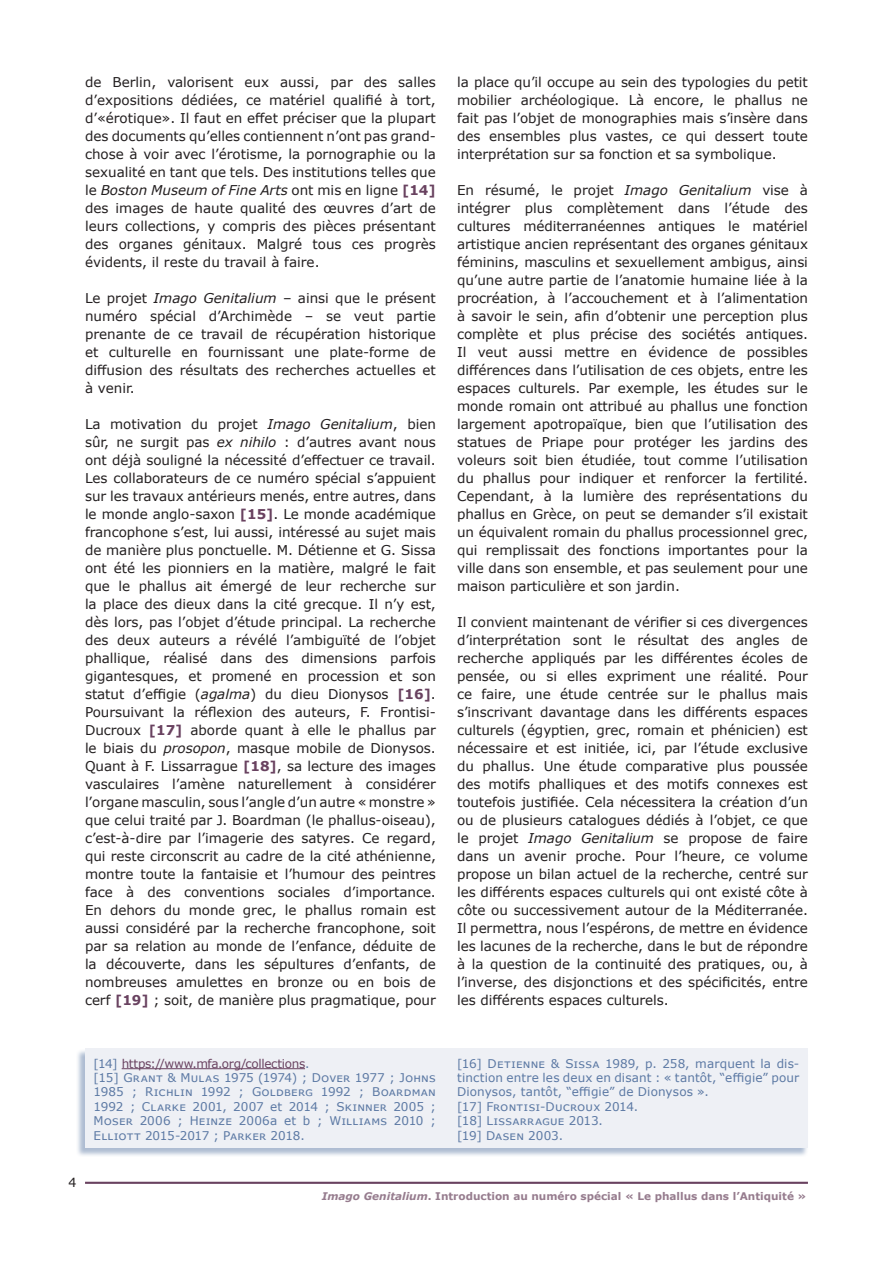
<style>
.page{position:relative;width:893px;height:1263px;background:#fff}
.page>*{position:absolute;margin:0;border:0;box-sizing:border-box;transform-origin:0 0}
.t1{font:13.5px/18px "Verdana";letter-spacing:-.005em;color:#231f20;text-align:justify}
.t2{font:12.6px "Verdana";color:#231f20}
.t3{font:12px/14.4px "Verdana";letter-spacing:-.01em;color:#5c79a4}
.t4{font:12px/14.4px "Verdana";letter-spacing:.01em;color:#5c79a4}
.t5{font:700 10.5px "Verdana";color:#967c8e}
.s1{font-style:italic}
.s2{font-weight:700;color:#694260}
.s3{color:#694260}
</style>
<div class="page">
<hr style="left:85px;top:1182px;width:723px;height:2px;background:#694260">
<div style="left:76px;top:1048px;width:732px;height:109px;background:#5c79a4;opacity:.5"></div>
<div style="left:85px;top:1049px;width:723px;height:99px;background:#eef0f5"></div>
<hr style="left:122px;top:1068px;width:183px;height:1px;background:#694260">
<p class="t1" style="left:85px;top:73px;width:352px">de Berlin, valorisent eux aussi, par des salles d’expositions dédiées, ce matériel qualifié à tort, d’«érotique». Il faut en effet préciser que la plupart des documents qu’elles contiennent n’ont pas grand&shy;chose à voir avec l’érotisme, la pornographie ou la sexualité en tant que tels. Des institutions telles que le <span class="s1">Boston Museum of Fine Arts</span> ont mis en ligne <span class="s2">[14] </span>des images de haute qualité des œuvres d’art de leurs collections, y compris des pièces présentant des organes génitaux. Malgré tous ces progrès évidents, il reste du travail à faire.</p>
<p class="t1" style="left:85px;top:289px;width:352px">Le projet <span class="s1">Imago Genitalium</span> – ainsi que le présent numéro spécial d’Archimède – se veut partie prenante de ce travail de récupération historique et culturelle en fournissant une plate-forme de diffusion des résultats des recherches actuelles et à venir.</p>
<p class="t1" style="left:85px;top:415px;width:352px">La motivation du projet <span class="s1">Imago Genitalium</span>, bien sûr, ne surgit pas <span class="s1">ex nihilo</span> : d’autres avant nous ont déjà souligné la nécessité d’effectuer ce travail.<br>Les collaborateurs de ce numéro spécial s’appuient sur les travaux antérieurs menés, entre autres, dans le monde anglo-saxon <span class="s2">[15]</span>. Le monde académique francophone s’est, lui aussi, intéressé au sujet mais de manière plus ponctuelle. M. Détienne et G. Sissa ont été les pionniers en la matière, malgré le fait que le phallus ait émergé de leur recherche sur la place des dieux dans la cité grecque. Il n’y est, dès lors, pas l’objet d’étude principal. La recherche des deux auteurs a révélé l’ambiguïté de l’objet phallique, réalisé dans des dimensions parfois gigantesques, et promené en procession et son statut d’effigie (<span class="s1">agalma</span>) du dieu Dionysos <span class="s2">[16]</span>.<br>Poursuivant la réflexion des auteurs, F. Frontisi-Ducroux <span class="s2">[17]</span> aborde quant à elle le phallus par le biais du <span class="s1">prosopon</span>, masque mobile de Dionysos.<br>Quant à F. Lissarrague <span class="s2">[18]</span>, sa lecture des images vasculaires l’amène naturellement à considérer l’organe masculin, sous l’angle d’un autre « monstre » que celui traité par J. Boardman (le phallus-oiseau), c’est-à-dire par l’imagerie des satyres. Ce regard, qui reste circonscrit au cadre de la cité athénienne, montre toute la fantaisie et l’humour des peintres face à des conventions sociales d’importance.<br>En dehors du monde grec, le phallus romain est aussi considéré par la recherche francophone, soit par sa relation au monde de l’enfance, déduite de la découverte, dans les sépultures d’enfants, de nombreuses amulettes en bronze ou en bois de cerf <span class="s2">[19]</span> ; soit, de manière plus pragmatique, pour</p>
<p class="t1" style="left:457px;top:73px;width:352px">la place qu’il occupe au sein des typologies du petit mobilier archéologique. Là encore, le phallus ne fait pas l’objet de monographies mais s’insère dans des ensembles plus vastes, ce qui dessert toute interprétation sur sa fonction et sa symbolique.</p>
<p class="t1" style="left:457px;top:181px;width:352px">En résumé, le projet <span class="s1">Imago Genitalium</span> vise à intégrer plus complètement dans l’étude des cultures méditerranéennes antiques le matériel artistique ancien représentant des organes génitaux féminins, masculins et sexuellement ambigus, ainsi qu’une autre partie de l’anatomie humaine liée à la procréation, à l’accouchement et à l’alimentation à savoir le sein, afin d’obtenir une perception plus complète et plus précise des sociétés antiques.<br>Il veut aussi mettre en évidence de possibles différences dans l’utilisation de ces objets, entre les espaces culturels. Par exemple, les études sur le monde romain ont attribué au phallus une fonction largement apotropaïque, bien que l’utilisation des statues de Priape pour protéger les jardins des voleurs soit bien étudiée, tout comme l’utilisation du phallus pour indiquer et renforcer la fertilité.<br>Cependant, à la lumière des représentations du phallus en Grèce, on peut se demander s’il existait un équivalent romain du phallus processionnel grec, qui remplissait des fonctions importantes pour la ville dans son ensemble, et pas seulement pour une maison particulière et son jardin.</p>
<p class="t1" style="left:457px;top:612px;width:352px">Il convient maintenant de vérifier si ces divergences d’interprétation sont le résultat des angles de recherche appliqués par les différentes écoles de pensée, ou si elles expriment une réalité. Pour ce faire, une étude centrée sur le phallus mais s’inscrivant davantage dans les différents espaces culturels (égyptien, grec, romain et phénicien) est nécessaire et est initiée, ici, par l’étude exclusive du phallus. Une étude comparative plus poussée des motifs phalliques et des motifs connexes est toutefois justifiée. Cela nécessitera la création d’un ou de plusieurs catalogues dédiés à l’objet, ce que le projet <span class="s1">Imago Genitalium</span> se propose de faire dans un avenir proche. Pour l’heure, ce volume propose un bilan actuel de la recherche, centré sur les différents espaces culturels qui ont existé côte à côte ou successivement autour de la Méditerranée.<br>Il permettra, nous l’espérons, de mettre en évidence les lacunes de la recherche, dans le but de répondre à la question de la continuité des pratiques, ou, à l’inverse, des disjonctions et des spécificités, entre les différents espaces culturels.</p>
<p class="t2" style="left:69px;top:1173px;width:10px">4</p>
<p class="t3" style="left:94px;top:1056px;width:344px">[14] <span class="s3">https://www.mfa.org/collections</span>.<br>[15] Grant &amp; Mulas 1975 (1974) ; Dover 1977 ; Johns 1985 ; Richlin 1992 ; Goldberg 1992 ; Boardman 1992 ; Clarke 2001, 2007 et 2014 ; Skinner 2005 ; Moser 2006 ; Heinze 2006a et b ; Williams 2010 ; Elliott 2015-2017 ; Parker 2018.</p>
<p class="t4" style="left:457px;top:1056px;width:344px">[16] Detienne &amp; Sissa 1989, p. 258, marquent la dis&shy;tinction entre les deux en disant : « tantôt, “effigie” pour Dionysos, tantôt, “effigie” de Dionysos ».<br>[17] Frontisi-Ducroux 2014.<br>[18] Lissarrague 2013.<br>[19] Dasen 2003.</p>
<p class="t5" style="left:322px;top:1189px;width:486px"><span class="s1">Imago Genitalium</span>. Introduction au numéro spécial « Le phallus dans l’Antiquité »</p>
</div>
